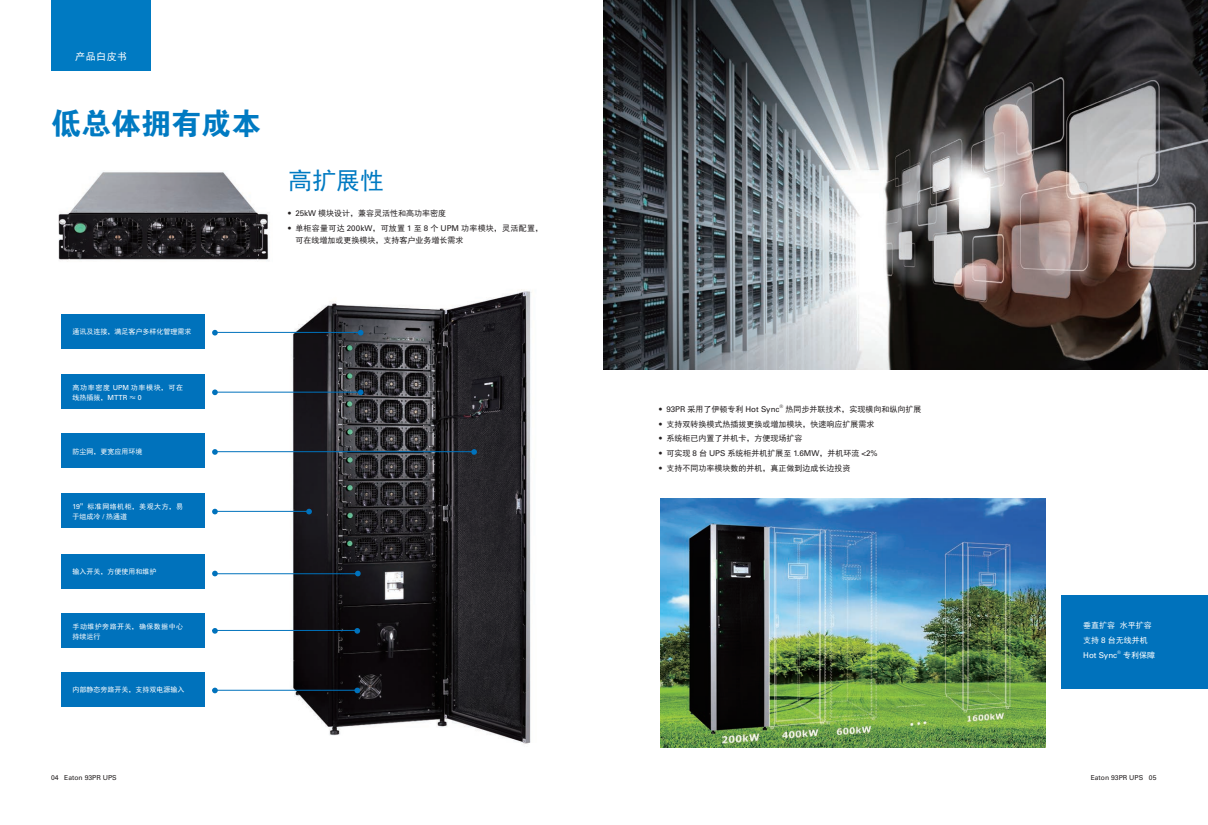
<style>
.page{position:relative;width:1208px;height:825px;background:#fff}
.page>*{position:absolute;margin:0;border:0;box-sizing:border-box;transform-origin:0 0}
.t1{font:30px "FZDHTJW GB1 0";color:#007ac2}
.t2{font:24px "Sim Hei";color:#007ac2}
.t3{font:10px "Sim Hei";letter-spacing:.05em;color:#fff}
.t4{font:8px/12px "Sim Hei";color:#231f20}
.t5{font:8px/15px "Sim Hei";color:#fff}
.t6{font:8px "Univers";color:#231f20}
.t7{font:8px "Univers";color:#fff}
.t8{font:7px "Sim Hei";color:#fff}
.t9{font:7px/10px "Sim Hei";letter-spacing:.09em;color:#fff}
.t10{font:7px/10px "Sim Hei";letter-spacing:.065em;color:#fff}
.t11{font:7px/10px "Sim Hei";letter-spacing:.06em;color:#fff}
.t12{font:6.8px "Univers";color:#231f20}
.t13{font:4.7px "Univers";color:#231f20}
.t14{font:4.7px "Univers";color:#fff}
.s1{font-family:"Univers"}
.s2{font-family:"Sim Hei"}
</style>
<div class="page">
<div style="left:51px;top:0;width:99px;height:71px;background:#007ac2"></div>
<img style="left:58px;top:172px;width:211px;height:90px">
<img style="left:604px;top:0;width:604px;height:370px">
<div style="left:1062px;top:595px;width:146px;height:94px;background:#0072bc"></div>
<div style="left:61px;top:314px;width:143px;height:35px;background:#0072bc"></div>
<div style="left:61px;top:374px;width:143px;height:34px;background:#0072bc"></div>
<div style="left:61px;top:433px;width:143px;height:35px;background:#0072bc"></div>
<div style="left:61px;top:493px;width:143px;height:35px;background:#0072bc"></div>
<div style="left:61px;top:554px;width:143px;height:35px;background:#0072bc"></div>
<div style="left:61px;top:613px;width:143px;height:34px;background:#0072bc"></div>
<div style="left:61px;top:672px;width:143px;height:35px;background:#0072bc"></div>
<img style="left:275px;top:289px;width:256px;height:455px">
<svg style="left:212px;top:330px;width:6px;height:5px"></svg>
<svg style="left:358px;top:330px;width:5px;height:5px"></svg>
<svg style="left:212px;top:389px;width:6px;height:6px"></svg>
<svg style="left:358px;top:389px;width:5px;height:6px"></svg>
<svg style="left:212px;top:449px;width:6px;height:6px"></svg>
<svg style="left:471px;top:449px;width:6px;height:6px"></svg>
<svg style="left:306px;top:509px;width:6px;height:5px"></svg>
<svg style="left:355px;top:571px;width:6px;height:5px"></svg>
<svg style="left:354px;top:628px;width:6px;height:6px"></svg>
<svg style="left:354px;top:688px;width:6px;height:5px"></svg>
<svg style="left:212px;top:509px;width:6px;height:5px"></svg>
<svg style="left:212px;top:571px;width:6px;height:5px"></svg>
<svg style="left:212px;top:628px;width:6px;height:6px"></svg>
<svg style="left:212px;top:688px;width:6px;height:5px"></svg>
<hr style="left:214px;top:332px;width:147px;height:1px;background:#0072bc">
<hr style="left:214px;top:392px;width:147px;height:1px;background:#0072bc">
<hr style="left:214px;top:511px;width:94px;height:1px;background:#0072bc">
<hr style="left:214px;top:573px;width:144px;height:1px;background:#0072bc">
<hr style="left:212px;top:630px;width:143px;height:1px;background:#0072bc">
<hr style="left:212px;top:690px;width:143px;height:1px;background:#0072bc">
<hr style="left:214px;top:451px;width:261px;height:1px;background:#0072bc">
<img style="left:660px;top:498px;width:385px;height:250px">
<p class="t3" style="left:75px;top:51px;width:53px">产品白皮书</p>
<h1 class="t1" style="left:51px;top:107px;width:211px">低总体拥有成本</h1>
<h2 class="t2" style="left:288px;top:168px;width:97px">高扩展性</h2>
<p class="t4" style="left:288px;top:207px;width:159px"><span class="s1">• 25kW</span> 模块设计，兼容灵活性和高功率密度</p>
<p class="t4" style="left:295px;top:222px;width:249px;text-indent:-7px"><span class="s1">•</span> 单柜容量可达 <span class="s1">200kW</span>，可放置 <span class="s1">1</span> 至 <span class="s1">8</span> 个 <span class="s1">UPM</span> 功率模块，灵活配置，可在线增加或更换模块，支持客户业务增长需求</p>
<p class="t8" style="left:73px;top:328px;width:120px">通讯及连接，满足客户多样化管理需求</p>
<p class="t9" style="left:73px;top:382px;width:112px">高功率密度 <span class="s1">UPM</span> 功率模块，可在线热插拔，<span class="s1">MTTR</span> ≈ <span class="s1">0</span></p>
<p class="t8" style="left:73px;top:448px;width:72px">防尘网，更宽应用环境</p>
<p class="t10" style="left:73px;top:502px;width:112px"><span class="s1">19</span>”标准网络机柜，美观大方，易于组成冷 <span class="s1">/</span> 热通道</p>
<p class="t8" style="left:73px;top:568px;width:86px">输入开关，方便使用和维护</p>
<p class="t11" style="left:73px;top:621px;width:112px">手动维护旁路开关，确保数据中心持续运行</p>
<p class="t8" style="left:73px;top:686px;width:114px">内部静态旁路开关，支持双电源输入</p>
<p class="t6" style="left:659px;top:405px;width:122px">• 93PR <span class="s2">采用了伊顿专利</span> Hot Sync</p>
<p class="t13" style="left:779px;top:404px;width:5px">®</p>
<p class="t4" style="left:785px;top:403px;width:137px">热同步并联技术，实现横向和纵向扩展</p>
<p class="t4" style="left:659px;top:418px;width:217px"><span class="s1">•</span> 支持双转换模式热插拔更换或增加模块，快速响应扩展需求</p>
<p class="t4" style="left:659px;top:433px;width:145px"><span class="s1">•</span> 系统柜已内置了并机卡，方便现场扩容</p>
<p class="t4" style="left:659px;top:447px;width:220px"><span class="s1">•</span> 可实现 <span class="s1">8</span> 台 <span class="s1">UPS</span> 系统柜并机扩展至 <span class="s1">1.6MW</span>，并机环流 <span class="s1">&lt;2%</span></p>
<p class="t4" style="left:659px;top:462px;width:193px"><span class="s1">•</span> 支持不同功率模块数的并机，真正做到边成长边投资</p>
<p class="t5" style="left:1083px;top:617px;width:70px">垂直扩容 水平扩容支持 <span class="s1">8</span> 台无线并机</p>
<p class="t7" style="left:1083px;top:650px;width:36px">Hot Sync</p>
<p class="t14" style="left:1117px;top:649px;width:5px">®</p>
<p class="t5" style="left:1123px;top:647px;width:33px">专利保障</p>
<p class="t12" style="left:51px;top:773px;width:67px">04 Eaton 93PR UPS</p>
<p class="t12" style="left:1090px;top:773px;width:67px">Eaton 93PR UPS 05</p>
</div>
